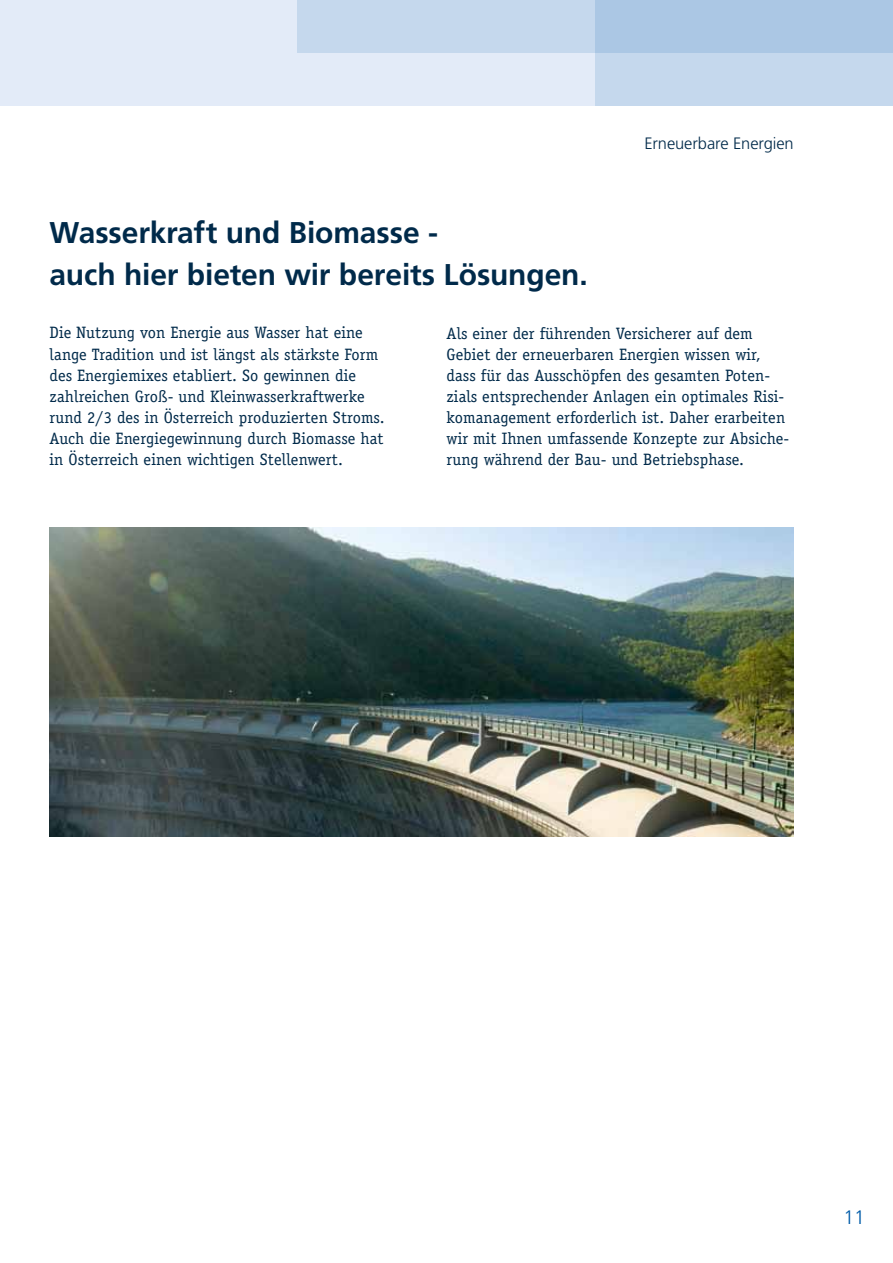
<style>
.page{position:relative;width:893px;height:1263px;background:#fff}
.page>*{position:absolute;margin:0;border:0;box-sizing:border-box;transform-origin:0 0}
.t1{font:700 30px/42px "Frutiger";letter-spacing:-.005em;color:#002a4a}
.t2{font:300 19.5px "Frutiger";color:#005ca9}
.t3{font:16.5px/21px "Officina Serif";letter-spacing:.005em;color:#002a4a}
.t4{font:300 16.5px "Frutiger";letter-spacing:-.005em;color:#002a4a}
</style>
<div class="page">
<div style="left:0;top:0;width:893px;height:105px;background:#e3ebf8"></div>
<div style="left:298px;top:0;width:595px;height:53px;background:#c5d8ed"></div>
<div style="left:595px;top:0;width:298px;height:105px;background:linear-gradient(to right,#b8cfe8,#b8cfe8)"></div>
<img style="left:50px;top:527px;width:744px;height:309px">
<p class="t4" style="left:645px;top:133px;width:151px">Erneuerbare Energien</p>
<h1 class="t1" style="left:50px;top:211px;width:540px">Wasserkraft und Biomasse -<br>auch hier bieten wir bereits Lösungen.</h1>
<p class="t3" style="left:50px;top:322px;width:336px">Die Nutzung von Energie aus Wasser hat eine lange Tradition und ist längst als stärkste Form des Energiemixes etabliert. So gewinnen die zahlreichen Groß- und Kleinwasserkraftwerke rund 2/3 des in Österreich produzierten Stroms.<br>Auch die Energiegewinnung durch Biomasse hat in Österreich einen wichtigen Stellenwert.</p>
<p class="t3" style="left:447px;top:322px;width:344px">Als einer der führenden Versicherer auf dem Gebiet der erneuerbaren Energien wissen wir, dass für das Ausschöpfen des gesamten Poten&shy;zials entsprechender Anlagen ein optimales Risi&shy;komanagement erforderlich ist. Daher erarbeiten wir mit Ihnen umfassende Konzepte zur Absiche&shy;rung während der Bau- und Betriebsphase.</p>
<p class="t2" style="left:843px;top:1206px;width:23px">11</p>
</div>
